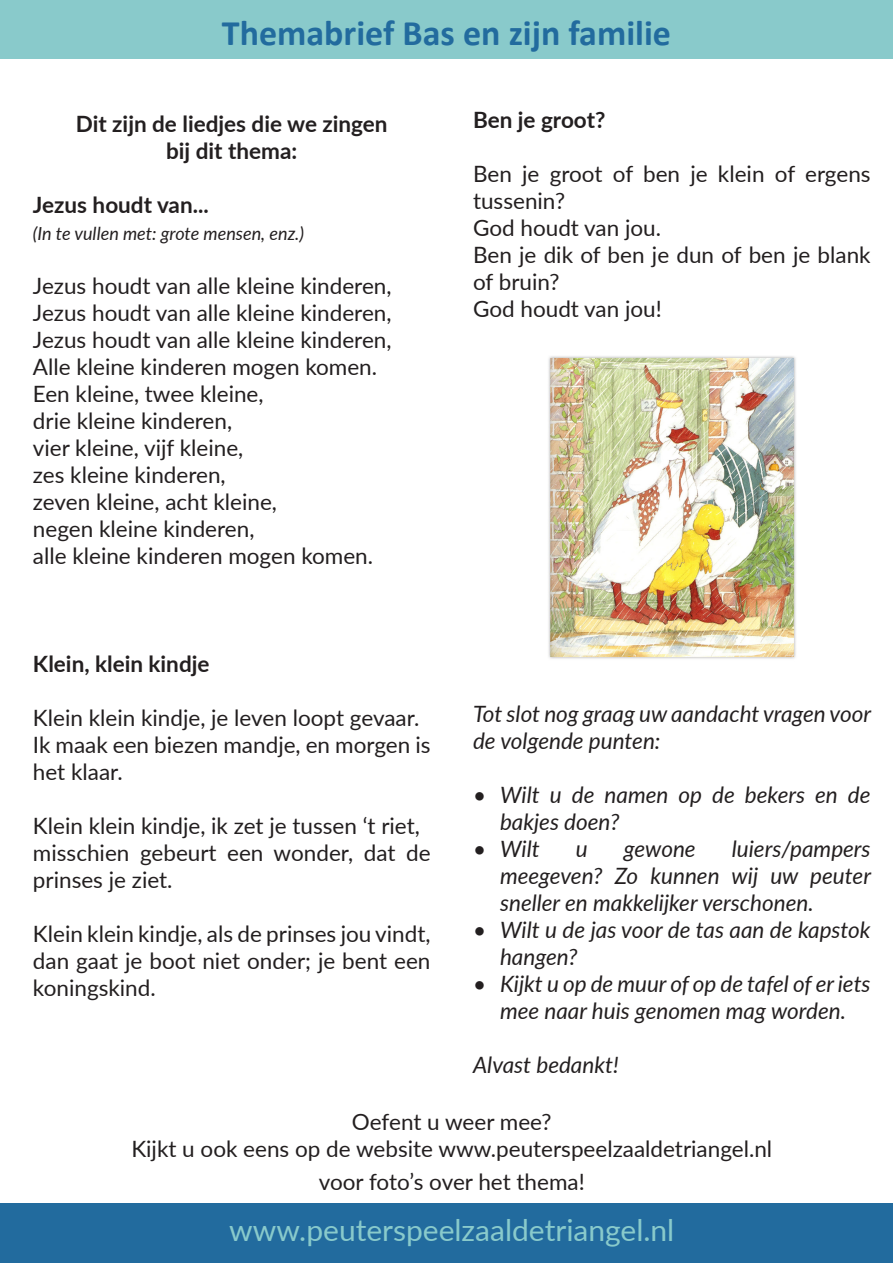
<style>
.page{position:relative;width:893px;height:1263px;background:#fff}
.page>*{position:absolute;margin:0;border:0;box-sizing:border-box;transform-origin:0 0}
.t1{font:700 36px "Calibri";color:#226b9e}
.t2{font:30px "Lato";color:#89cacb}
.t3{font:22.5px/27px "Lato";color:#231f20}
.t4{font:italic 22.5px/27px "Lato";color:#231f20}
.t5{font:700 22.5px "Lato";color:#231f20}
.t6{font:italic 18px "Lato";color:#231f20}
</style>
<div class="page">
<div style="left:0;top:0;width:893px;height:58px;background:#89cacb"></div>
<div style="left:0;top:1203px;width:893px;height:60px;background:#226b9e"></div>
<img style="left:548px;top:356px;width:248px;height:303px">
<p class="t1" style="left:222px;top:8px;width:451px">Themabrief Bas en zijn familie</p>
<p class="t5" style="left:76px;top:107px;width:313px">Dit zijn de liedjes die we zingen</p>
<p class="t5" style="left:166px;top:134px;width:133px">bij dit thema:</p>
<p class="t5" style="left:33px;top:188px;width:177px">Jezus houdt van...</p>
<p class="t6" style="left:33px;top:220px;width:273px">(In te vullen met: grote mensen, enz.)</p>
<p class="t3" style="left:33px;top:271px;width:360px">Jezus houdt van alle kleine kinderen,</p>
<p class="t3" style="left:33px;top:298px;width:360px">Jezus houdt van alle kleine kinderen,</p>
<p class="t3" style="left:33px;top:325px;width:360px">Jezus houdt van alle kleine kinderen,</p>
<p class="t3" style="left:33px;top:352px;width:346px">Alle kleine kinderen mogen komen.</p>
<p class="t3" style="left:33px;top:379px;width:232px">Een kleine, twee kleine,</p>
<p class="t3" style="left:33px;top:406px;width:201px">drie kleine kinderen,</p>
<p class="t3" style="left:33px;top:433px;width:212px">vier kleine, vijf kleine,</p>
<p class="t3" style="left:33px;top:460px;width:194px">zes kleine kinderen,</p>
<p class="t3" style="left:33px;top:487px;width:246px">zeven kleine, acht kleine,</p>
<p class="t3" style="left:33px;top:514px;width:223px">negen kleine kinderen,</p>
<p class="t3" style="left:33px;top:541px;width:342px">alle kleine kinderen mogen komen.</p>
<p class="t5" style="left:33px;top:647px;width:178px">Klein, klein kindje</p>
<p class="t3" style="left:33px;top:703px;width:388px">Klein klein kindje, je leven loopt gevaar.</p>
<p class="t3" style="left:33px;top:730px;width:399px">Ik maak een biezen mandje, en morgen is het klaar.</p>
<p class="t3" style="left:33px;top:811px;width:388px">Klein klein kindje, ik zet je tussen ‘t riet,</p>
<p class="t3" style="left:33px;top:838px;width:399px">misschien gebeurt een wonder, dat de prinses je ziet.</p>
<p class="t3" style="left:33px;top:919px;width:399px">Klein klein kindje, als de prinses jou vindt,</p>
<p class="t3" style="left:33px;top:946px;width:399px">dan gaat je boot niet onder; je bent een koningskind.</p>
<p class="t5" style="left:473px;top:103px;width:134px">Ben je groot?</p>
<p class="t3" style="left:473px;top:159px;width:399px">Ben je groot of ben je klein of ergens tussenin?</p>
<p class="t3" style="left:473px;top:213px;width:190px">God houdt van jou.</p>
<p class="t3" style="left:473px;top:240px;width:399px">Ben je dik of ben je dun of ben je blank of bruin?</p>
<p class="t3" style="left:473px;top:294px;width:190px">God houdt van jou!</p>
<p class="t4" style="left:473px;top:699px;width:399px">Tot slot nog graag uw aandacht vragen voor de volgende punten:</p>
<p class="t4" style="left:500px;top:780px;width:372px;text-indent:-27px">• Wilt u de namen op de bekers en de bakjes doen?</p>
<p class="t4" style="left:473px;top:834px;width:68px">• Wilt</p>
<p class="t4" style="left:576px;top:834px;width:13px">u</p>
<p class="t4" style="left:624px;top:834px;width:73px">gewone</p>
<p class="t4" style="left:500px;top:834px;width:372px;text-align:justify;text-indent:232px">luiers/pampers meegeven? Zo kunnen wij uw peuter sneller en makkelijker verschonen.</p>
<p class="t4" style="left:500px;top:915px;width:372px;text-indent:-27px">• Wilt u de jas voor de tas aan de kapstok hangen?</p>
<p class="t4" style="left:473px;top:969px;width:399px;text-align:center">• Kijkt u op de muur of op de tafel of er iets mee naar huis genomen mag worden.</p>
<p class="t4" style="left:473px;top:1050px;width:147px">Alvast bedankt!</p>
<p class="t3" style="left:352px;top:1107px;width:201px">Oefent u weer mee?</p>
<p class="t3" style="left:131px;top:1134px;width:642px">Kijkt u ook eens op de website www.peuterspeelzaaldetriangel.nl</p>
<p class="t3" style="left:319px;top:1167px;width:267px">voor foto’s over het thema!</p>
<p class="t2" style="left:229px;top:1208px;width:447px">www.peuterspeelzaaldetriangel.nl</p>
</div>
